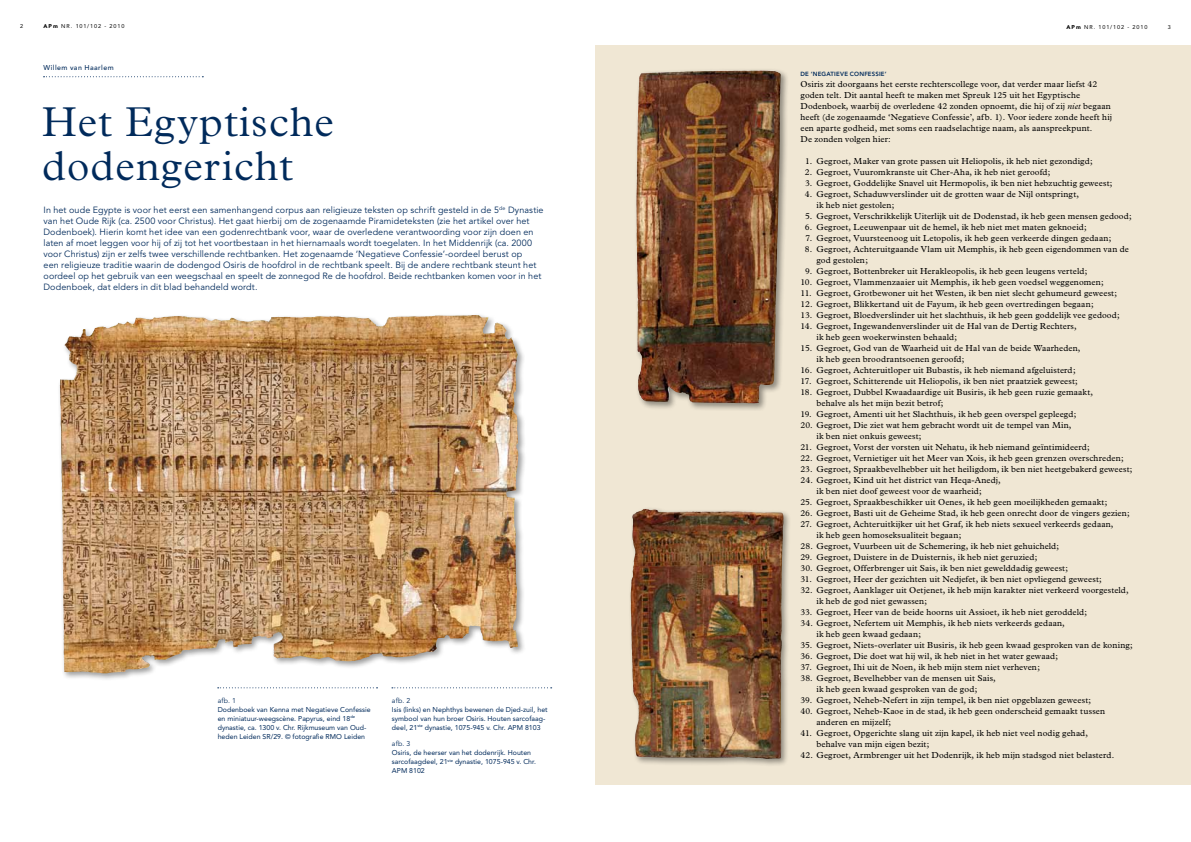
<style>
.page{position:relative;width:1191px;height:842px;background:#fff}
.page>*{position:absolute;margin:0;border:0;box-sizing:border-box;transform-origin:0 0}
.t1{font:300 42px/44px "Plantin";letter-spacing:.03em;color:#002a5b}
.t2{font:9px/11px "Avenir";letter-spacing:.01em;color:#002a5b}
.t3{font:8.8px/11px "Plantin";letter-spacing:.015em;color:#000}
.t4{font:7px/9px "Avenir";color:#002a5b}
.t5{font:500 7px "Avenir";letter-spacing:.065em;color:#002a5b}
.t6{font:7px "Avenir";letter-spacing:.03em;color:#002a5b}
.t7{font:800 6px "Avenir";letter-spacing:.035em;color:#002a5b}
.t8{font:5.5px "Avenir";letter-spacing:.155em;color:#000}
.s1{font-weight:900}
.s2{font-style:italic}
</style>
<div class="page">
<div style="left:595px;top:45px;width:596px;height:740px;background:#f0e7d4"></div>
<svg style="left:44px;top:77px;width:159px;height:1px"></svg>
<div style="left:57px;top:312px;width:469px;height:369px;background:#000;opacity:.4"></div>
<img style="left:353px;top:315px;width:123px;height:11px">
<div style="left:633px;top:68px;width:156px;height:343px;background:#000;opacity:.4"></div>
<img style="left:716px;top:70px;width:43px;height:1px">
<div style="left:628px;top:506px;width:163px;height:261px;background:#000;opacity:.4"></div>
<img style="left:632px;top:509px;width:13px;height:27px">
<svg style="left:392px;top:688px;width:160px;height:1px"></svg>
<svg style="left:218px;top:688px;width:159px;height:1px"></svg>
<p class="t8" style="left:20px;top:23px;width:5px">2</p>
<p class="t8" style="left:44px;top:23px;width:82px"><span class="s1">APm</span> NR. 101/102 - 2010</p>
<p class="t8" style="left:1066px;top:23px;width:82px"><span class="s1">APm</span> NR. 101/102 - 2010</p>
<p class="t8" style="left:1167px;top:23px;width:5px">3</p>
<p class="t5" style="left:44px;top:64px;width:72px">Willem van Haarlem</p>
<p class="t7" style="left:800px;top:70px;width:88px">DE ‘N EGATIEVE CONFESSIE’</p>
<p class="t3" style="left:800px;top:78px;width:313px">Osiris zit doorgaans het eerste rechterscollege voor, dat verder maar liefst 42 goden telt. Dit aantal heeft te maken met Spreuk 125 uit het Egyptische Dodenboek, waarbij de overledene 42 zonden opnoemt, die hij of zij <span class="s2">niet</span> begaan heeft (de zogenaamde ‘Negatieve Confessie’, afb. 1). Voor iedere zonde heeft hij een aparte godheid, met soms een raadselachtige naam, als aanspreekpunt.<br>De zonden volgen hier:</p>
<p class="t3" style="left:805px;top:155px;width:289px">1. Gegroet, Maker van grote passen uit Heliopolis, ik heb niet gezondigd;</p>
<p class="t3" style="left:805px;top:166px;width:247px">2. Gegroet, Vuuromkranste uit Cher-Aha, ik heb niet geroofd;</p>
<p class="t3" style="left:805px;top:177px;width:309px">3. Gegroet, Goddelijke Snavel uit Hermopolis, ik ben niet hebzuchtig geweest;</p>
<p class="t3" style="left:816px;top:188px;width:264px;text-indent:-12px">4. Gegroet, Schaduwverslinder uit de grotten waar de Nijl ontspringt, ik heb niet gestolen;</p>
<p class="t3" style="left:805px;top:210px;width:328px">5. Gegroet, Verschrikkelijk Uiterlijk uit de Dodenstad, ik heb geen mensen gedood;</p>
<p class="t3" style="left:805px;top:221px;width:283px">6. Gegroet, Leeuwenpaar uit de hemel, ik heb niet met maten geknoeid;</p>
<p class="t3" style="left:805px;top:232px;width:307px">7. Gegroet, Vuursteenoog uit Letopolis, ik heb geen verkeerde dingen gedaan;</p>
<p class="t3" style="left:816px;top:243px;width:314px;text-indent:-12px">8. Gegroet, Achteruitgaande Vlam uit Memphis, ik heb geen eigendommen van de god gestolen;</p>
<p class="t3" style="left:805px;top:265px;width:283px">9. Gegroet, Bottenbreker uit Herakleopolis, ik heb geen leugens verteld;</p>
<p class="t3" style="left:800px;top:276px;width:305px">10. Gegroet, Vlammenzaaier uit Memphis, ik heb geen voedsel weggenomen;</p>
<p class="t3" style="left:800px;top:287px;width:318px">11. Gegroet, Grotbewoner uit het Westen, ik ben niet slecht gehumeurd geweest;</p>
<p class="t3" style="left:800px;top:298px;width:295px">12. Gegroet, Blikkertand uit de Fayum, ik heb geen overtredingen begaan;</p>
<p class="t3" style="left:800px;top:309px;width:321px">13. Gegroet, Bloedverslinder uit het slachthuis, ik heb geen goddelijk vee gedood;</p>
<p class="t3" style="left:816px;top:320px;width:262px;text-indent:-16px">14. Gegroet, Ingewandenverslinder uit de Hal van de Dertig Rechters, ik heb geen woekerwinsten behaald;</p>
<p class="t3" style="left:816px;top:342px;width:265px;text-indent:-16px">15. Gegroet, God van de Waarheid uit de Hal van de beide Waarheden, ik heb geen broodrantsoenen geroofd;</p>
<p class="t3" style="left:800px;top:364px;width:277px">16. Gegroet, Achteruitloper uit Bubastis, ik heb niemand afgeluisterd;</p>
<p class="t3" style="left:800px;top:375px;width:279px">17. Gegroet, Schitterende uit Heliopolis, ik ben niet praatziek geweest;</p>
<p class="t3" style="left:816px;top:386px;width:278px;text-indent:-16px">18. Gegroet, Dubbel Kwaadaardige uit Busiris, ik heb geen ruzie gemaakt, behalve als het mijn bezit betrof;</p>
<p class="t3" style="left:800px;top:408px;width:277px">19. Gegroet, Amenti uit het Slachthuis, ik heb geen overspel gepleegd;</p>
<p class="t3" style="left:816px;top:419px;width:256px;text-indent:-16px">20. Gegroet, Die ziet wat hem gebracht wordt uit de tempel van Min, ik ben niet onkuis geweest;</p>
<p class="t3" style="left:800px;top:441px;width:291px">21. Gegroet, Vorst der vorsten uit Nehatu, ik heb niemand geïntimideerd;</p>
<p class="t3" style="left:800px;top:452px;width:325px">22. Gegroet, Vernietiger uit het Meer van Xois, ik heb geen grenzen overschreden;</p>
<p class="t3" style="left:800px;top:463px;width:333px">23. Gegroet, Spraakbevelhebber uit het heiligdom, ik ben niet heetgebakerd geweest;</p>
<p class="t3" style="left:800px;top:474px;width:202px;text-align:center">24. Gegroet, Kind uit het district van Heqa-Anedj, ik ben niet doof geweest voor de waarheid;</p>
<p class="t3" style="left:800px;top:496px;width:308px">25. Gegroet, Spraakbeschikker uit Oenes, ik heb geen moeilijkheden gemaakt;</p>
<p class="t3" style="left:800px;top:507px;width:331px">26. Gegroet, Basti uit de Geheime Stad, ik heb geen onrecht door de vingers gezien;</p>
<p class="t3" style="left:816px;top:518px;width:298px;text-indent:-16px">27. Gegroet, Achteruitkijker uit het Graf, ik heb niets sexueel verkeerds gedaan, ik heb geen homoseksualiteit begaan;</p>
<p class="t3" style="left:800px;top:540px;width:260px">28. Gegroet, Vuurbeen uit de Schemering, ik heb niet gehuicheld;</p>
<p class="t3" style="left:800px;top:551px;width:238px">29. Gegroet, Duistere in de Duisternis, ik heb niet geruzied;</p>
<p class="t3" style="left:800px;top:562px;width:269px">30. Gegroet, Offerbrenger uit Sais, ik ben niet gewelddadig geweest;</p>
<p class="t3" style="left:800px;top:573px;width:303px">31. Gegroet, Heer der gezichten uit Nedjefet, ik ben niet opvliegend geweest;</p>
<p class="t3" style="left:816px;top:584px;width:314px;text-indent:-16px">32. Gegroet, Aanklager uit Oetjenet, ik heb mijn karakter niet verkeerd voorgesteld, ik heb de god niet gewassen;</p>
<p class="t3" style="left:800px;top:606px;width:288px">33. Gegroet, Heer van de beide hoorns uit Assioet, ik heb niet geroddeld;</p>
<p class="t3" style="left:816px;top:617px;width:250px;text-indent:-16px">34. Gegroet, Nefertem uit Memphis, ik heb niets verkeerds gedaan, ik heb geen kwaad gedaan;</p>
<p class="t3" style="left:800px;top:639px;width:334px">35. Gegroet, Niets-overlater uit Busiris, ik heb geen kwaad gesproken van de koning;</p>
<p class="t3" style="left:800px;top:650px;width:259px">36. Gegroet, Die doet wat hij wil, ik heb niet in het water gewaad;</p>
<p class="t3" style="left:800px;top:661px;width:241px">37. Gegroet, Ihi uit de Noen, ik heb mijn stem niet verheven;</p>
<p class="t3" style="left:800px;top:672px;width:197px;text-align:center">38. Gegroet, Bevelhebber van de mensen uit Sais, ik heb geen kwaad gesproken van de god;</p>
<p class="t3" style="left:800px;top:694px;width:292px">39. Gegroet, Neheb-Nefert in zijn tempel, ik ben niet opgeblazen geweest;</p>
<p class="t3" style="left:816px;top:705px;width:290px;text-indent:-16px">40. Gegroet, Neheb-Kaoe in de stad, ik heb geen onderscheid gemaakt tussen anderen en mijzelf;</p>
<p class="t3" style="left:816px;top:727px;width:273px;text-indent:-16px">41. Gegroet, Opgerichte slang uit zijn kapel, ik heb niet veel nodig gehad, behalve van mijn eigen bezit;</p>
<p class="t3" style="left:800px;top:749px;width:315px">42. Gegroet, Armbrenger uit het Dodenrijk, ik heb mijn stadsgod niet belasterd.</p>
<h1 class="t1" style="left:42px;top:100px;width:293px">Het Egyptische dodengericht</h1>
<p class="t2" style="left:44px;top:205px;width:501px">In het oude Egypte is voor het eerst een samenhangend corpus aan religieuze teksten op schrift gesteld in de 5<sup>de</sup> Dynastie van het Oude Rijk (ca. 2500 voor Christus). Het gaat hierbij om de zogenaamde Piramideteksten (zie het artikel over het Dodenboek). Hierin komt het idee van een godenrechtbank voor, waar de overledene verantwoording voor zijn doen en laten af moet leggen voor hij of zij tot het voortbestaan in het hiernamaals wordt toegelaten. In het Middenrijk (ca. 2000 voor Christus) zijn er zelfs twee verschillende rechtbanken. Het zogenaamde ‘Negatieve Confessie’-oordeel berust op<br>een religieuze traditie waarin de dodengod Osiris de hoofdrol in de rechtbank speelt. Bij de andere rechtbank steunt het oordeel op het gebruik van een weegschaal en speelt de zonnegod Re de hoofdrol. Beide rechtbanken komen voor in het Dodenboek, dat elders in dit blad behandeld wordt.</p>
<p class="t6" style="left:218px;top:696px;width:20px">afb. 1</p>
<p class="t4" style="left:218px;top:705px;width:155px">Dodenboek van Kenna met Negatieve Confessie en miniatuur-weegscène. Papyrus, eind 18<sup>de </sup>dynastie, ca. 1300 v. Chr. Rijkmuseum van Oud&shy;heden Leiden SR/29. © fotografie RMO Leiden</p>
<p class="t6" style="left:392px;top:696px;width:20px">afb. 2</p>
<p class="t4" style="left:392px;top:705px;width:157px">Isis (links) en Nephthys bewenen de Djed-zuil, het symbool van hun broer Osiris. Houten sarcofaag&shy;deel, 21<sup>ste</sup> dynastie, 1075-945 v. Chr. APM 8103</p>
<p class="t6" style="left:392px;top:740px;width:20px">afb. 3</p>
<p class="t4" style="left:392px;top:748px;width:145px">Osiris, de heerser van het dodenrijk. Houten sarcofaagdeel, 21<sup>ste</sup> dynastie, 1075-945 v. Chr.<br>APM 8102</p>
</div>
